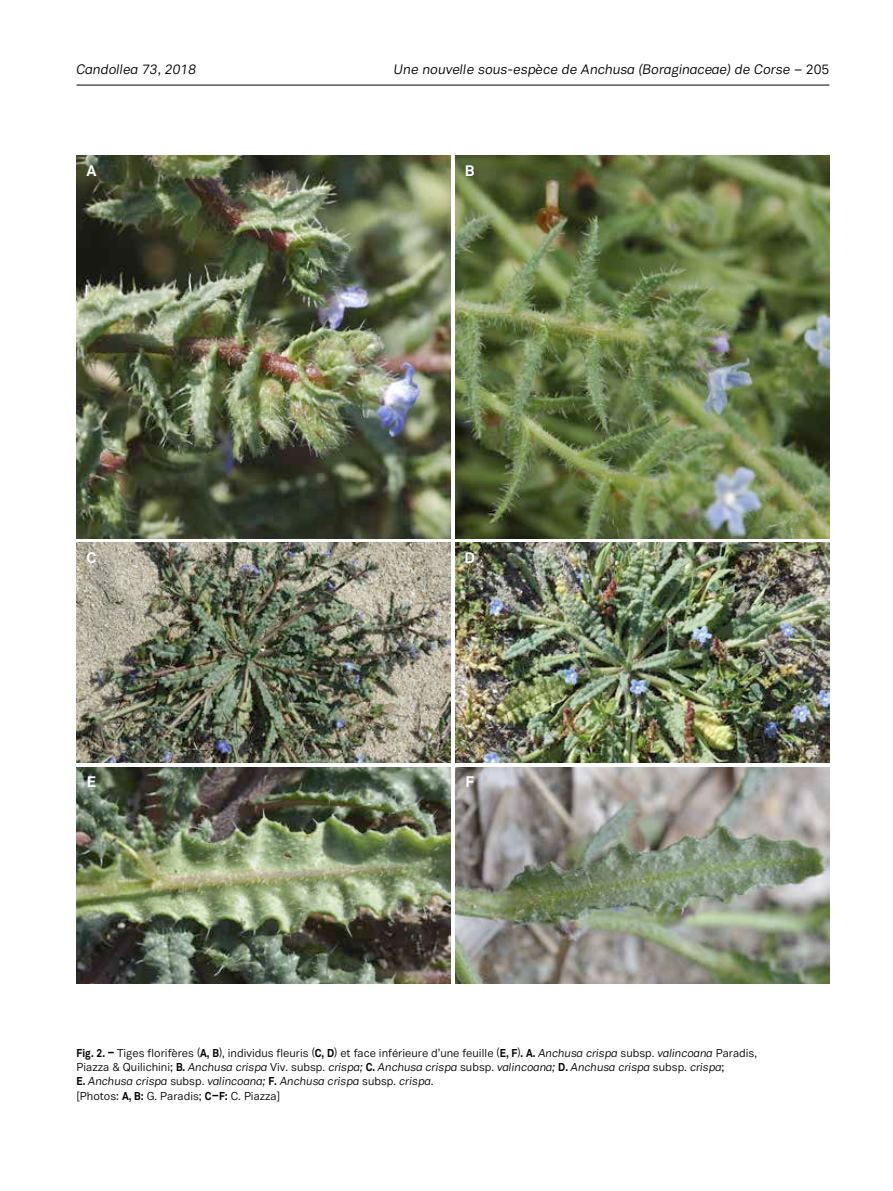
<style>
.page{position:relative;width:893px;height:1191px;background:#fff}
.page>*{position:absolute;margin:0;border:0;box-sizing:border-box;transform-origin:0 0}
.t1{font:700 15px "Vaud";color:#fff}
.t2{font:italic 13.5px "Vaud";color:#000}
.t3{font:11.25px/14.2px "Vaud";color:#000}
.s1{font-style:normal}
.s2{font-weight:700}
.s3{font-style:italic}
</style>
<div class="page">
<hr style="left:77px;top:85px;width:752px;height:1px;background:#000">
<img style="left:77px;top:155px;width:374px;height:383px">
<img style="left:77px;top:542px;width:374px;height:221px">
<img style="left:77px;top:767px;width:374px;height:217px">
<img style="left:455px;top:155px;width:374px;height:383px">
<img style="left:455px;top:767px;width:374px;height:217px">
<img style="left:455px;top:542px;width:374px;height:221px">
<p class="t2" style="left:77px;top:61px;width:121px">Candollea 73, 2018</p>
<p class="t2" style="left:394px;top:61px;width:437px">Une nouvelle sous-espèce de Anchusa (Boraginaceae) de Corse <span class="s1">– 205</span></p>
<h1 class="t1" style="left:86px;top:161px;width:12px">A</h1>
<h1 class="t1" style="left:465px;top:161px;width:11px">B</h1>
<h1 class="t1" style="left:86px;top:548px;width:12px">C</h1>
<h1 class="t1" style="left:87px;top:772px;width:11px">E</h1>
<h1 class="t1" style="left:465px;top:548px;width:12px">D</h1>
<h1 class="t1" style="left:465px;top:772px;width:10px">F</h1>
<p class="t3" style="left:77px;top:1045px;width:682px"><span class="s2">Fig. 2. –</span> Tiges florifères (<span class="s2">A, B</span>), individus fleuris (<span class="s2">C, D</span>) et face inférieure d’une feuille (<span class="s2">E, F</span>)<span class="s2">. A.</span> <span class="s3">Anchusa crispa</span> subsp. <span class="s3">valincoana</span> Paradis, Piazza &amp; Quilichini; <span class="s2">B.</span> <span class="s3">Anchusa crispa</span> Viv. subsp. <span class="s3">crispa;</span> <span class="s2">C.</span> <span class="s3">Anchusa crispa</span> subsp. <span class="s3">valincoana;</span> <span class="s2">D.</span> <span class="s3">Anchusa crispa</span> subsp. <span class="s3">crispa</span>;<br><span class="s2">E.</span> <span class="s3">Anchusa crispa</span> subsp. <span class="s3">valincoana;</span> <span class="s2">F.</span> <span class="s3">Anchusa crispa</span> subsp. <span class="s3">crispa</span>.<br>[Photos: <span class="s2">A, B:</span> G. Paradis; <span class="s2">C–F:</span> C. Piazza]</p>
</div>
